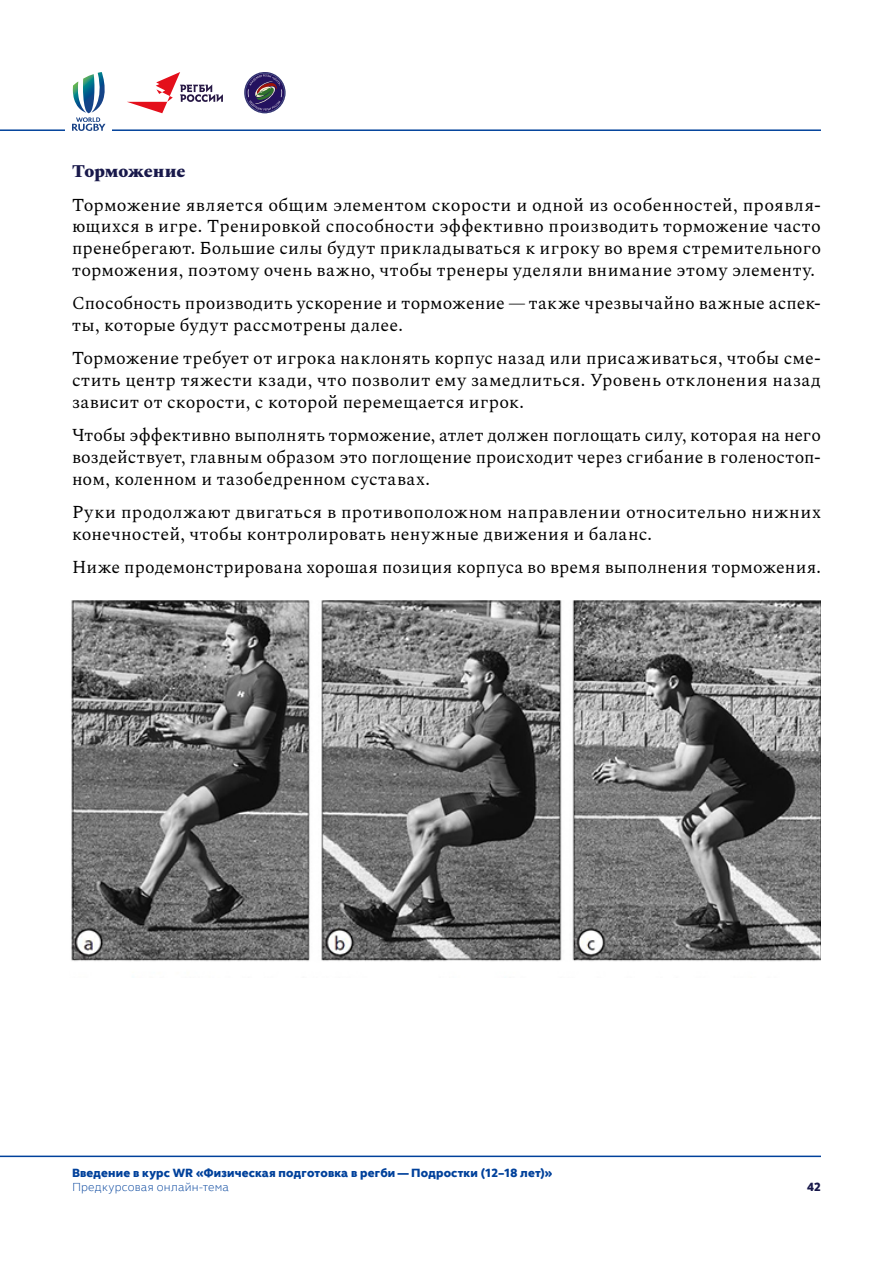
<style>
.page{position:relative;width:893px;height:1263px;background:#fff}
.page>*{position:absolute;margin:0;border:0;box-sizing:border-box;transform-origin:0 0}
.t1{font:18px/21.6px "Spectral";letter-spacing:.015em;color:#000;text-align:justify}
.t2{font:800 18px "Spectral";letter-spacing:-.01em;color:#19194b}
.t3{font:800 12px "FS Elliot Pro";letter-spacing:.015em;color:#00419b}
.t4{font:300 12px "FS Elliot Pro";letter-spacing:.02em;color:#00419b}
.t5{font:800 12px "FS Elliot Pro";color:#19194b}
</style>
<div class="page">
<hr style="left:0;top:129px;width:821px;height:2px;background:#00419b">
<div style="left:66px;top:123px;width:46px;height:9px;background:#fff"></div>
<hr style="left:0;top:1155px;width:821px;height:2px;background:#00419b">
<svg style="left:72px;top:72px;width:41px;height:59px"></svg>
<svg style="left:244px;top:72px;width:42px;height:42px"></svg>
<svg style="left:127px;top:72px;width:96px;height:41px"></svg>
<img style="left:71px;top:600px;width:750px;height:361px">
<p class="t2" style="left:72px;top:158px;width:115px">Торможение</p>
<p class="t1" style="left:72px;top:193px;width:750px">Торможение является общим элементом скорости и одной из особенностей, проявля&shy;ющихся в игре. Тренировкой способности эффективно производить торможение часто пренебрегают. Большие силы будут прикладываться к игроку во время стремительного торможения, поэтому очень важно, чтобы тренеры уделяли внимание этому элементу.</p>
<p class="t1" style="left:72px;top:291px;width:750px">Способность производить ускорение и торможение — также чрезвычайно важные аспек&shy;ты, которые будут рассмотрены далее.</p>
<p class="t1" style="left:72px;top:346px;width:750px">Торможение требует от игрока наклонять корпус назад или присаживаться, чтобы сме&shy;стить центр тяжести кзади, что позволит ему замедлиться. Уровень отклонения назад зависит от скорости, с которой перемещается игрок.</p>
<p class="t1" style="left:72px;top:423px;width:750px">Чтобы эффективно выполнять торможение, атлет должен поглощать силу, которая на него воздействует, главным образом это поглощение происходит через сгибание в голеностоп&shy;ном, коленном и тазобедренном суставах.</p>
<p class="t1" style="left:72px;top:500px;width:750px">Руки продолжают двигаться в противоположном направлении относительно нижних конечностей, чтобы контролировать ненужные движения и баланс.</p>
<p class="t1" style="left:72px;top:555px;width:750px">Ниже продемонстрирована хорошая позиция корпуса во время выполнения торможения.</p>
<p class="t3" style="left:72px;top:1164px;width:482px">Введение в курс WR «Физическая подготовка в регби — Подростки (12–18 лет)»</p>
<p class="t4" style="left:72px;top:1179px;width:159px">Предкурсовая онлайн-тема</p>
<p class="t5" style="left:807px;top:1179px;width:15px">42</p>
</div>
